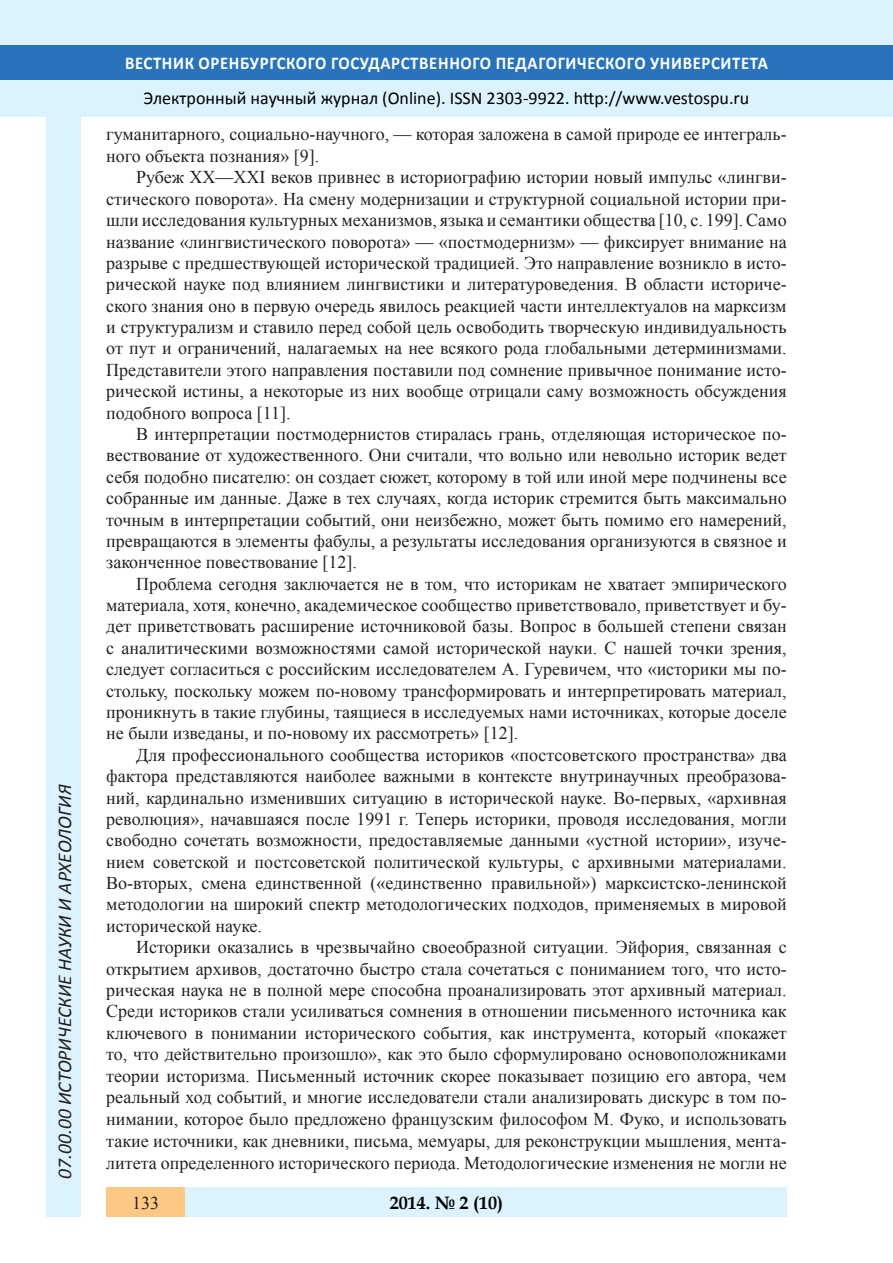
<style>
.page{position:relative;width:893px;height:1263px;background:#fff}
.page>*{position:absolute;margin:0;border:0;box-sizing:border-box;transform-origin:0 0}
.t1{font:italic 19.5px "Calibri";color:#231f20}
.Стиль2{font:18px/21.5px "Times New Roman";color:#231f20;text-align:justify}
.t2{font:18px "Calibri";color:#000}
.t3{font:700 18px "Calibri";letter-spacing:.04em;color:#fff;scale:.93 1}
.t4{font:700 18px "Book Antiqua";color:#000}
</style>
<div class="page">
<div style="left:0;top:0;width:893px;height:116px;background:#dcf2fc"></div>
<div style="left:0;top:45px;width:893px;height:34px;background:#2873ba"></div>
<div style="left:47px;top:116px;width:34px;height:1101px;background:#dcf2fc"></div>
<div style="left:106px;top:1188px;width:681px;height:29px;background:#dcf2fc"></div>
<div style="left:106px;top:1188px;width:79px;height:29px;background:#fdc784"></div>
<p class="t1" style="left:51px;top:1179px;width:395px;rotate:-90deg">07.00.00 ИСТОРИЧЕСКИЕ НАУКИ И АРХЕОЛОГИЯ</p>
<p class="t3" style="left:125px;top:50px;width:693px">ВЕСТНИК ОРЕНБУРГСКОГО ГОСУДАРСТВЕННОГО ПЕДАГОГИЧЕСКОГО УНИВЕРСИТЕТА</p>
<p class="t2" style="left:144px;top:85px;width:607px">Электронный научный журнал (Online). ISSN 2303-9922. http://www.vestospu.ru</p>
<p class="Стиль2" style="left:106px;top:122px;width:682px;line-height:22px">гуманитарного, социально-научного, — которая заложена в самой природе ее интеграль&shy;ного объекта познания» [9].</p>
<p class="Стиль2" style="left:106px;top:166px;width:682px;text-indent:30px">Рубеж ХХ—XXI веков привнес в историографию истории новый импульс «лингви&shy;стического поворота». На смену модернизации и структурной социальной истории при&shy;шли исследования культурных механизмов, языка и семантики общества [10, с. 199]. Само название «лингвистического поворота» — «постмодернизм» — фиксирует внимание на разрыве с предшествующей исторической традицией. Это направление возникло в исто&shy;рической науке под влиянием лингвистики и литературоведения. В области историче&shy;ского знания оно в первую очередь явилось реакцией части интеллектуалов на марксизм и структурализм и ставило перед собой цель освободить творческую индивидуальность от пут и ограничений, налагаемых на нее всякого рода глобальными детерминизмами.<br>Представители этого направления поставили под сомнение привычное понимание исто&shy;рической истины, а некоторые из них вообще отрицали саму возможность обсуждения подобного вопроса [11].</p>
<p class="Стиль2" style="left:106px;top:423px;width:682px;text-indent:30px">В интерпретации постмодернистов стиралась грань, отделяющая историческое по&shy;вествование от художественного. Они считали, что вольно или невольно историк ведет себя подобно писателю: он создает сюжет, которому в той или иной мере подчинены все собранные им данные. Даже в тех случаях, когда историк стремится быть максимально точным в интерпретации событий, они неизбежно, может быть помимо его намерений, превращаются в элементы фабулы, а результаты исследования организуются в связное и законченное повествование [12].</p>
<p class="Стиль2" style="left:106px;top:572px;width:682px;text-indent:30px">Проблема сегодня заключается не в том, что историкам не хватает эмпирического материала, хотя, конечно, академическое сообщество приветствовало, приветствует и бу&shy;дет приветствовать расширение источниковой базы. Вопрос в большей степени связан с аналитическими возможностями самой исторической науки. С нашей точки зрения, следует согласиться с российским исследователем А. Гуревичем, что «историки мы по&shy;стольку, поскольку можем по-новому трансформировать и интерпретировать материал, проникнуть в такие глубины, таящиеся в исследуемых нами источниках, которые доселе не были изведаны, и по-новому их рассмотреть» [12].</p>
<p class="Стиль2" style="left:106px;top:743px;width:682px;text-indent:30px">Для профессионального сообщества историков «постсоветского пространства» два фактора представляются наиболее важными в контексте внутринаучных преобразова&shy;ний, кардинально изменивших ситуацию в исторической науке. Во-первых, «архивная революция», начавшаяся после 1991 г. Теперь историки, проводя исследования, могли свободно сочетать возможности, предоставляемые данными «устной истории», изуче&shy;нием советской и постсоветской политической культуры, с архивными материалами.<br>Во-вторых, смена единственной («единственно правильной») марксистско-ленинской методологии на широкий спектр методологических подходов, применяемых в мировой исторической науке.</p>
<p class="Стиль2" style="left:106px;top:936px;width:682px;text-indent:30px">Историки оказались в чрезвычайно своеобразной ситуации. Эйфория, связанная с открытием архивов, достаточно быстро стала сочетаться с пониманием того, что исто&shy;рическая наука не в полной мере способна проанализировать этот архивный материал.<br>Среди историков стали усиливаться сомнения в отношении письменного источника как ключевого в понимании исторического события, как инструмента, который «покажет то, что действительно произошло», как это было сформулировано основоположниками теории историзма. Письменный источник скорее показывает позицию его автора, чем реальный ход событий, и многие исследователи стали анализировать дискурс в том по&shy;нимании, которое было предложено французским философом М. Фуко, и использовать такие источники, как дневники, письма, мемуары, для реконструкции мышления, мента&shy;литета определенного исторического периода. Методологические изменения не могли не</p>
<p class="Стиль2" style="left:132px;top:1191px;width:28px">133</p>
<p class="t4" style="left:390px;top:1190px;width:115px">2014. № 2 (10)</p>
</div>
